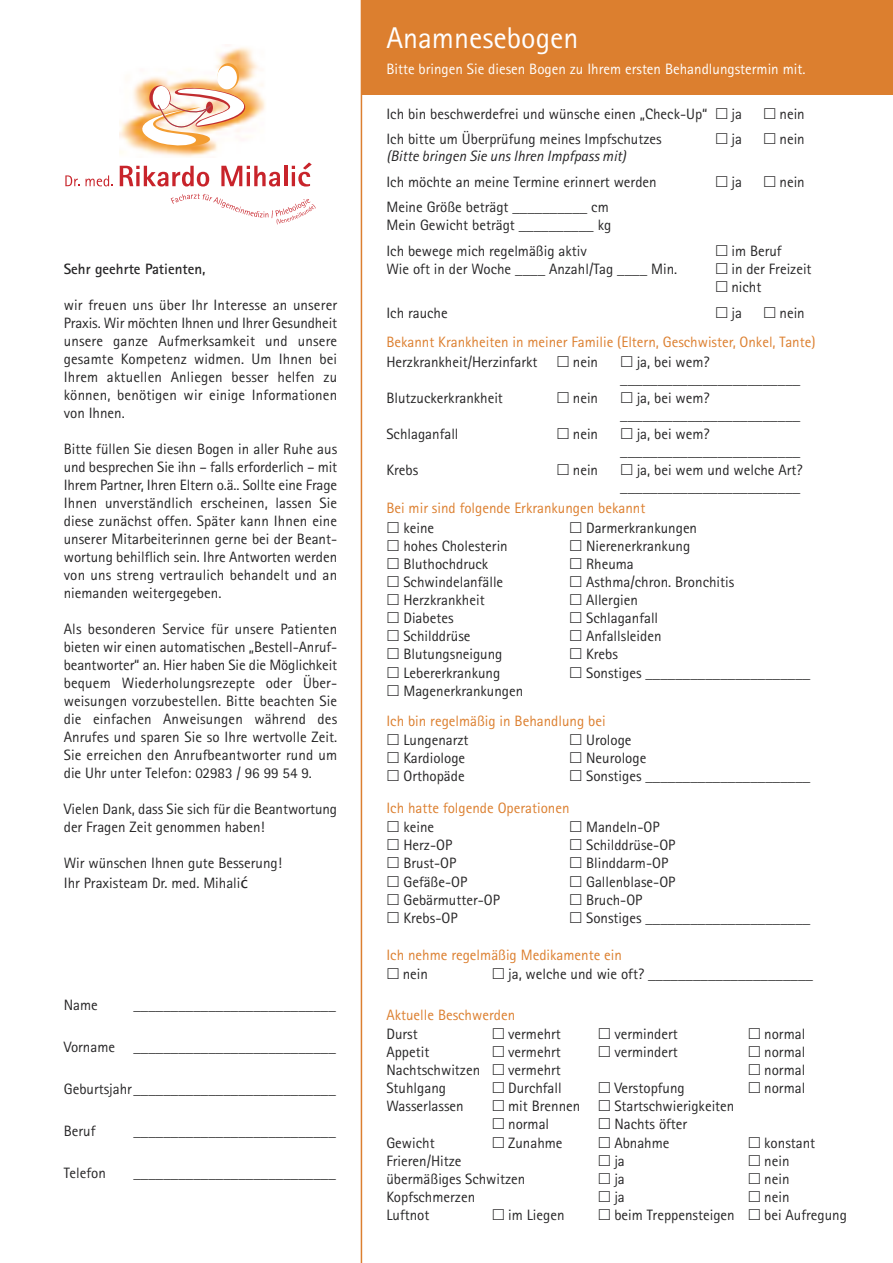
<style>
.page{position:relative;width:893px;height:1263px;background:#fff}
.page>*{position:absolute;margin:0;border:0;box-sizing:border-box;transform-origin:0 0}
.t1{font:30px "Rotis Sans Serif";color:#fff}
.t2{font:15px/18.1px "Rotis Sans Serif";color:#272627}
.t3{font:15px "Rotis Sans Serif";color:#dc7f2f}
.t4{font:15px "Rotis Sans Serif";color:#fff}
.t5{font:italic 15px "Rotis Sans Serif";color:#272627}
.t6{font:700 15px "Rotis Sans Serif";color:#272627}
.s1{font-family:"Lucida Grande"}
</style>
<div class="page">
<div style="left:361px;top:0;width:532px;height:95px;background:#dc7f2f"></div>
<img style="left:120px;top:47px;width:138px;height:110px">
<svg style="left:218px;top:63px;width:21px;height:26px"></svg>
<div style="left:217px;top:66px;width:20px;height:23px;background:#fff;border-radius:50%"></div>
<svg style="left:119px;top:81px;width:147px;height:72px"></svg>
<svg style="left:65px;top:175px;width:14px;height:11px"></svg>
<svg style="left:86px;top:175px;width:27px;height:11px"></svg>
<svg style="left:120px;top:166px;width:89px;height:21px"></svg>
<svg style="left:221px;top:166px;width:59px;height:21px"></svg>
<hr style="left:284px;top:166px;width:3px;height:20px;background:#c8242b">
<svg style="left:171px;top:194px;width:145px;height:30px"></svg>
<svg style="left:292px;top:162px;width:20px;height:25px"></svg>
<hr style="left:361px;top:0;width:1px;height:1263px;background:#dc7f2f">
<p class="t6" style="left:64px;top:264px;width:143px">Sehr geehrte Patienten,</p>
<p class="t2" style="left:64px;top:298px;width:275px;text-align:justify">wir freuen uns über Ihr Interesse an unserer Praxis. Wir möchten Ihnen und Ihrer Gesundheit unsere ganze Aufmerksamkeit und unsere gesamte Kompetenz widmen. Um Ihnen bei Ihrem aktuellen Anliegen besser helfen zu können, benötigen wir einige Informationen von Ihnen.</p>
<p class="t2" style="left:64px;top:442px;width:275px;text-align:justify">Bitte füllen Sie diesen Bogen in aller Ruhe aus und besprechen Sie ihn – falls erforderlich – mit Ihrem Partner, Ihren Eltern o.ä.. Sollte eine Frage Ihnen unverständlich erscheinen, lassen Sie diese zunächst offen. Später kann Ihnen eine unserer Mitarbeiterinnen gerne bei der Beant&shy;wortung behilflich sein. Ihre Antworten werden von uns streng vertraulich behandelt und an niemanden weitergegeben.</p>
<p class="t2" style="left:64px;top:622px;width:275px;text-align:justify">Als besonderen Service für unsere Patienten bieten wir einen automatischen „Bestell-Anruf&shy;beantworter“ an. Hier haben Sie die Möglichkeit bequem Wiederholungsrezepte oder Über&shy;weisungen vorzubestellen. Bitte beachten Sie die einfachen Anweisungen während des Anrufes und sparen Sie so Ihre wertvolle Zeit.<br>Sie erreichen den Anrufbeantworter rund um die Uhr unter Telefon: 02983 / 96 99 54 9.</p>
<p class="t2" style="left:64px;top:802px;width:275px">Vielen Dank, dass Sie sich für die Beantwortung der Fragen Zeit genommen haben!</p>
<p class="t2" style="left:64px;top:855px;width:220px;line-height:19.4px">Wir wünschen Ihnen gute Besserung!<br>Ihr Praxisteam Dr. med. Mihali<span class="s1">ć</span></p>
<p class="t2" style="left:64px;top:997px;width:36px">Name</p>
<p class="t2" style="left:133px;top:997px;width:204px">___________________________</p>
<p class="t2" style="left:64px;top:1039px;width:274px">Vorname ___________________________</p>
<p class="t2" style="left:64px;top:1081px;width:274px">Geburtsjahr___________________________</p>
<p class="t2" style="left:64px;top:1123px;width:33px">Beruf</p>
<p class="t2" style="left:133px;top:1123px;width:204px">___________________________</p>
<p class="t2" style="left:64px;top:1165px;width:44px">Telefon</p>
<p class="t2" style="left:133px;top:1165px;width:204px">___________________________</p>
<h1 class="t1" style="left:386px;top:28px;width:194px">Anamnesebogen</h1>
<p class="t4" style="left:386px;top:64px;width:420px">Bitte bringen Sie diesen Bogen zu Ihrem ersten Behandlungstermin mit.</p>
<p class="t2" style="left:386px;top:106px;width:323px">Ich bin beschwerdefrei und wünsche einen „Check-Up“</p>
<p class="t2" style="left:731px;top:106px;width:12px">ja</p>
<p class="t2" style="left:779px;top:106px;width:27px">nein</p>
<p class="t2" style="left:386px;top:131px;width:277px">Ich bitte um Überprüfung meines Impfschutzes</p>
<p class="t2" style="left:731px;top:131px;width:12px">ja</p>
<p class="t2" style="left:779px;top:131px;width:27px">nein</p>
<p class="t5" style="left:386px;top:151px;width:241px">(Bitte bringen Sie uns Ihren Impfpass mit)</p>
<p class="t2" style="left:386px;top:175px;width:272px">Ich möchte an meine Termine erinnert werden</p>
<p class="t2" style="left:731px;top:175px;width:12px">ja</p>
<p class="t2" style="left:779px;top:175px;width:27px">nein</p>
<p class="t2" style="left:386px;top:199px;width:226px">Meine Größe beträgt __________ cm<br>Mein Gewicht beträgt __________ kg</p>
<p class="t2" style="left:386px;top:243px;width:202px">Ich bewege mich regelmäßig aktiv</p>
<p class="t2" style="left:731px;top:243px;width:52px">im Beruf</p>
<p class="t2" style="left:386px;top:261px;width:292px">Wie oft in der Woche ____ Anzahl/Tag ____ Min.</p>
<p class="t2" style="left:731px;top:261px;width:82px">in der Freizeit nicht</p>
<p class="t2" style="left:386px;top:305px;width:63px">Ich rauche</p>
<p class="t2" style="left:731px;top:305px;width:12px">ja</p>
<p class="t2" style="left:779px;top:305px;width:27px">nein</p>
<p class="t3" style="left:386px;top:337px;width:431px">Bekannt Krankheiten in meiner Familie (Eltern, Geschwister, Onkel, Tante)</p>
<p class="t2" style="left:386px;top:354px;width:153px">Herzkrankheit/Herzinfarkt</p>
<p class="t2" style="left:573px;top:354px;width:27px">nein</p>
<p class="t2" style="left:620px;top:355px;width:181px;line-height:17px;text-indent:16px">ja, bei wem? ________________________</p>
<p class="t2" style="left:386px;top:390px;width:118px">Blutzuckerkrankheit</p>
<p class="t2" style="left:573px;top:390px;width:27px">nein</p>
<p class="t2" style="left:620px;top:391px;width:181px;line-height:17px;text-indent:16px">ja, bei wem? ________________________</p>
<p class="t2" style="left:386px;top:426px;width:74px">Schlaganfall</p>
<p class="t2" style="left:573px;top:426px;width:27px">nein</p>
<p class="t2" style="left:620px;top:427px;width:181px;line-height:17px;text-indent:16px">ja, bei wem? ________________________</p>
<p class="t2" style="left:386px;top:462px;width:33px">Krebs</p>
<p class="t2" style="left:573px;top:462px;width:27px">nein</p>
<p class="t2" style="left:620px;top:463px;width:184px;line-height:17px;text-align:right">ja, bei wem und welche Art? ________________________</p>
<p class="t3" style="left:386px;top:503px;width:260px">Bei mir sind folgende Erkrankungen bekannt</p>
<p class="t2" style="left:403px;top:520px;width:121px">keine<br>hohes Cholesterin<br>Bluthochdruck<br>Schwindelanfälle<br>Herzkrankheit<br>Diabetes<br>Schilddrüse<br>Blutungsneigung<br>Lebererkrankung<br>Magenerkrankungen</p>
<p class="t2" style="left:586px;top:520px;width:226px">Darmerkrankungen<br>Nierenerkrankung<br>Rheuma<br>Asthma/chron. Bronchitis<br>Allergien<br>Schlaganfall<br>Anfallsleiden<br>Krebs<br>Sonstiges ______________________</p>
<p class="t3" style="left:386px;top:715px;width:221px">Ich bin regelmäßig in Behandlung bei</p>
<p class="t2" style="left:403px;top:732px;width:67px">Lungenarzt<br>Kardiologe<br>Orthopäde</p>
<p class="t2" style="left:586px;top:732px;width:226px">Urologe<br>Neurologe<br>Sonstiges ______________________</p>
<p class="t3" style="left:386px;top:803px;width:185px">Ich hatte folgende Operationen</p>
<p class="t2" style="left:403px;top:819px;width:98px">keine<br>Herz-OP<br>Brust-OP<br>Gefäße-OP<br>Gebärmutter-OP<br>Krebs-OP</p>
<p class="t2" style="left:586px;top:819px;width:226px">Mandeln-OP<br>Schilddrüse-OP<br>Blinddarm-OP<br>Gallenblase-OP<br>Bruch-OP<br>Sonstiges ______________________</p>
<p class="t3" style="left:386px;top:949px;width:237px">Ich nehme regelmäßig Medikamente ein</p>
<p class="t2" style="left:403px;top:966px;width:27px">nein</p>
<p class="t2" style="left:508px;top:966px;width:306px">ja, welche und wie oft? ______________________</p>
<p class="t3" style="left:386px;top:1009px;width:130px">Aktuelle Beschwerden</p>
<p class="t2" style="left:386px;top:1026px;width:33px">Durst</p>
<p class="t2" style="left:508px;top:1026px;width:54px">vermehrt</p>
<p class="t2" style="left:614px;top:1026px;width:65px">vermindert</p>
<p class="t2" style="left:764px;top:1026px;width:43px">normal</p>
<p class="t2" style="left:386px;top:1044px;width:44px">Appetit</p>
<p class="t2" style="left:508px;top:1044px;width:54px">vermehrt</p>
<p class="t2" style="left:614px;top:1044px;width:65px">vermindert</p>
<p class="t2" style="left:764px;top:1044px;width:43px">normal</p>
<p class="t2" style="left:386px;top:1062px;width:95px">Nachtschwitzen</p>
<p class="t2" style="left:508px;top:1062px;width:54px">vermehrt</p>
<p class="t2" style="left:764px;top:1062px;width:43px">normal</p>
<p class="t2" style="left:386px;top:1080px;width:61px">Stuhlgang</p>
<p class="t2" style="left:508px;top:1080px;width:55px">Durchfall</p>
<p class="t2" style="left:614px;top:1080px;width:72px">Verstopfung</p>
<p class="t2" style="left:764px;top:1080px;width:43px">normal</p>
<p class="t2" style="left:386px;top:1099px;width:79px">Wasserlassen</p>
<p class="t2" style="left:508px;top:1099px;width:74px">mit Brennen</p>
<p class="t2" style="left:614px;top:1099px;width:122px">Startschwierigkeiten</p>
<p class="t2" style="left:508px;top:1117px;width:43px">normal</p>
<p class="t2" style="left:614px;top:1117px;width:74px">Nachts öfter</p>
<p class="t2" style="left:386px;top:1135px;width:50px">Gewicht</p>
<p class="t2" style="left:508px;top:1135px;width:56px">Zunahme</p>
<p class="t2" style="left:614px;top:1135px;width:57px">Abnahme</p>
<p class="t2" style="left:764px;top:1135px;width:53px">konstant</p>
<p class="t2" style="left:386px;top:1153px;width:77px">Frieren/Hitze</p>
<p class="t2" style="left:614px;top:1153px;width:12px">ja</p>
<p class="t2" style="left:764px;top:1153px;width:27px">nein</p>
<p class="t2" style="left:386px;top:1171px;width:140px">übermäßiges Schwitzen</p>
<p class="t2" style="left:614px;top:1171px;width:12px">ja</p>
<p class="t2" style="left:764px;top:1171px;width:27px">nein</p>
<p class="t2" style="left:386px;top:1189px;width:90px">Kopfschmerzen</p>
<p class="t2" style="left:614px;top:1189px;width:12px">ja</p>
<p class="t2" style="left:764px;top:1189px;width:27px">nein</p>
<p class="t2" style="left:386px;top:1207px;width:45px">Luftnot</p>
<p class="t2" style="left:508px;top:1207px;width:58px">im Liegen</p>
<p class="t2" style="left:614px;top:1207px;width:122px">beim Treppensteigen</p>
<p class="t2" style="left:764px;top:1207px;width:84px">bei Aufregung</p>
</div>
